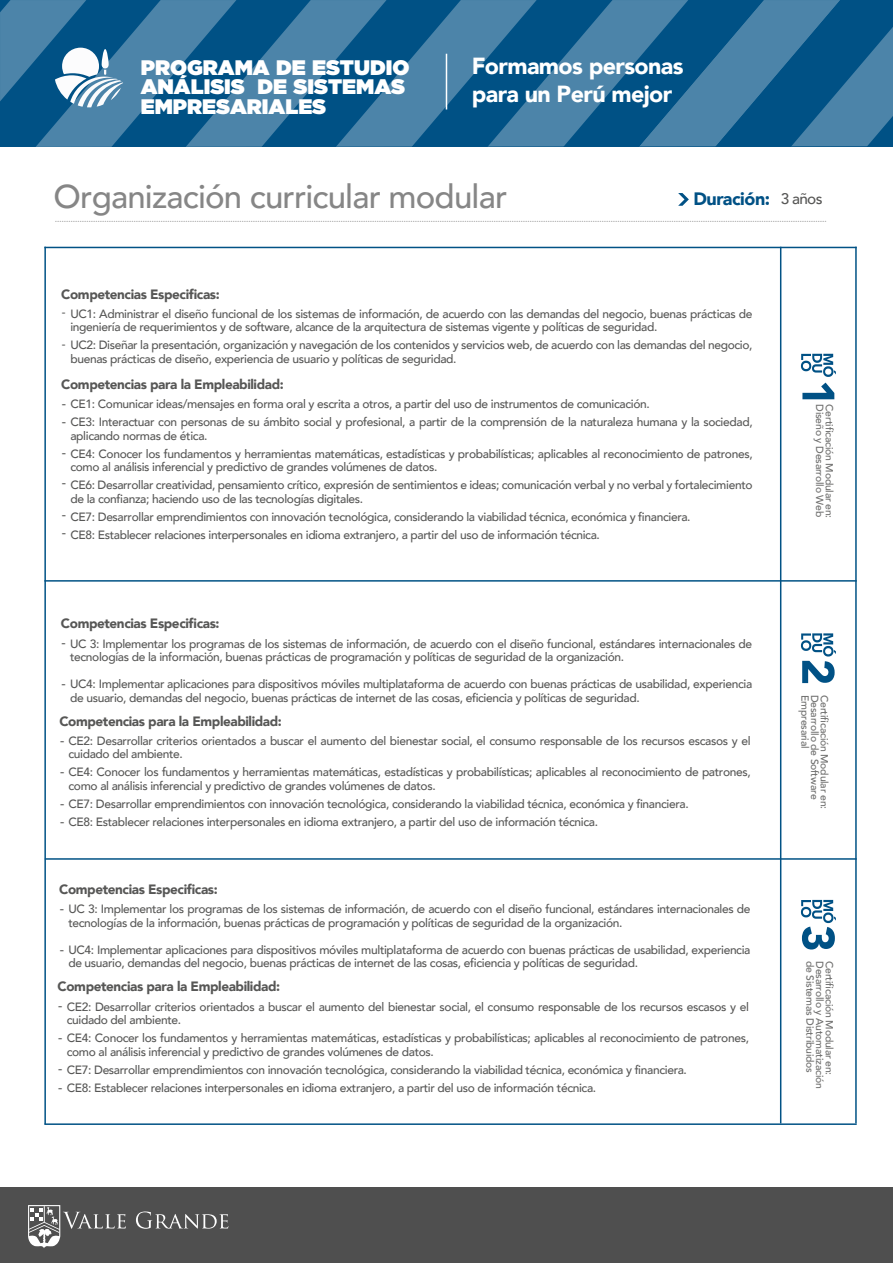
<style>
.page{position:relative;width:893px;height:1263px;background:#fff}
.page>*{position:absolute;margin:0;border:0;box-sizing:border-box;transform-origin:0 0}
.t1{font:500 33px "Avenir";letter-spacing:-.025em;color:#868686}
.t2{font:900 23.25px/27.9px "Avenir";letter-spacing:-.025em;color:#fff}
.t3{font:900 21px/19.5px "Gotham";color:#fff}
.t4{font:900 18px "Avenir";letter-spacing:-.025em;color:#005185}
.t5{font:900 13.5px "Avenir";letter-spacing:-.03em;color:#575756}
.t6{font:500 13.5px/18px "Avenir";color:#575756}
.t7{font:500 12px/13.5px "Avenir";letter-spacing:-.03em;color:#575756}
.t8{font:500 10.35px/9.8px "Avenir";letter-spacing:-.02em;color:#6f6f6e}
.s1{font-weight:500;font-size:15.3px;color:#575756}
</style>
<div class="page">
<svg style="left:251px;top:0;width:106px;height:147px;background:#286c98"></svg>
<svg style="left:357px;top:0;width:149px;height:147px;background:#266a97"></svg>
<svg style="left:0;top:0;width:251px;height:147px;background:#31719c"></svg>
<svg style="left:506px;top:0;width:150px;height:147px;background:#256a96"></svg>
<svg style="left:656px;top:0;width:237px;height:147px;background:#256a96"></svg>
<div style="left:0;top:1187px;width:893px;height:76px;background:#4f4f4f"></div>
<hr style="left:446px;top:54px;width:1px;height:55px;background:#fff">
<svg style="left:678px;top:193px;width:11px;height:13px"></svg>
<svg style="left:56px;top:221px;width:771px;height:1px"></svg>
<hr style="left:44px;top:247px;width:2px;height:877px;background:#015285">
<hr style="left:44px;top:247px;width:813px;height:1px;background:#015285">
<hr style="left:855px;top:247px;width:2px;height:876px;background:#015285">
<hr style="left:780px;top:247px;width:1px;height:876px;background:#015285">
<hr style="left:44px;top:580px;width:813px;height:2px;background:#015285">
<hr style="left:45px;top:858px;width:812px;height:2px;background:#015285">
<hr style="left:44px;top:1123px;width:813px;height:2px;background:#015285">
<svg style="left:136px;top:1211px;width:92px;height:18px"></svg>
<svg style="left:28px;top:1205px;width:98px;height:43px"></svg>
<svg style="left:801px;top:354px;width:35px;height:23px"></svg>
<svg style="left:802px;top:383px;width:32px;height:16px"></svg>
<svg style="left:801px;top:633px;width:35px;height:50px"></svg>
<svg style="left:801px;top:900px;width:35px;height:49px"></svg>
<h3 class="t3" style="left:141px;top:57px;width:270px">PROGRAMA DE ESTUDIO<br>ANÁLISIS DE SISTEMAS<br>EMPRESARIALES</h3>
<h2 class="t2" style="left:472px;top:51px;width:213px">Formamos personas para un Perú mejor</h2>
<h1 class="t1" style="left:54px;top:168px;width:455px">Organización curricular modular</h1>
<h3 class="t4" style="left:693px;top:183px;width:131px">Duración: <span class="s1">3 años</span></h3>
<p class="t5" style="left:61px;top:282px;width:160px">Competencias Especificas:</p>
<p class="t7" style="left:62px;top:305px;width:5px">-</p>
<p class="t7" style="left:62px;top:336px;width:5px">-</p>
<p class="t5" style="left:61px;top:373px;width:224px">Competencias para la Empleabilidad:</p>
<p class="t6" style="left:62px;top:393px;width:6px">- -</p>
<p class="t6" style="left:62px;top:443px;width:6px">-</p>
<p class="t6" style="left:62px;top:473px;width:6px">-</p>
<p class="t6" style="left:62px;top:504px;width:6px">- -</p>
<p class="t7" style="left:70px;top:306px;width:684px">UC1: Administrar el diseño funcional de los sistemas de información, de acuerdo con las demandas del negocio, buenas prácticas de ingeniería de requerimientos y de software, alcance de la arquitectura de sistemas vigente y políticas de seguridad.</p>
<p class="t7" style="left:70px;top:338px;width:684px">UC2: Diseñar la presentación, organización y navegación de los contenidos y servicios web, de acuerdo con las demandas del negocio, buenas prácticas de diseño, experiencia de usuario y políticas de seguridad.</p>
<p class="t7" style="left:70px;top:394px;width:684px;line-height:18px">CE1: Comunicar ideas/mensajes en forma oral y escrita a otros, a partir del uso de instrumentos de comunicación.<br>CE3: Interactuar con personas de su ámbito social y profesional, a partir de la comprensión de la naturaleza humana y la sociedad,</p>
<p class="t7" style="left:70px;top:426px;width:684px;line-height:18px">aplicando normas de ética.<br>CE4: Conocer los fundamentos y herramientas matemáticas, estadísticas y probabilísticas; aplicables al reconocimiento de patrones,</p>
<p class="t7" style="left:70px;top:457px;width:684px;line-height:18px">como al análisis inferencial y predictivo de grandes volúmenes de datos.<br>CE6: Desarrollar creatividad, pensamiento crítico, expresión de sentimientos e ideas; comunicación verbal y no verbal y fortalecimiento</p>
<p class="t7" style="left:70px;top:489px;width:622px;line-height:18px">de la confianza; haciendo uso de las tecnologías digitales.<br>CE7: Desarrollar emprendimientos con innovación tecnológica, considerando la viabilidad técnica, económica y financiera.<br>CE8: Establecer relaciones interpersonales en idioma extranjero, a partir del uso de información técnica.</p>
<p class="t5" style="left:61px;top:612px;width:160px">Competencias Especificas:</p>
<p class="t6" style="left:62px;top:633px;width:6px">-</p>
<p class="t6" style="left:62px;top:673px;width:6px">-</p>
<p class="t7" style="left:70px;top:636px;width:684px">UC 3: Implementar los programas de los sistemas de información, de acuerdo con el diseño funcional, estándares internacionales de tecnologías de la información, buenas prácticas de programación y políticas de seguridad de la organización.</p>
<p class="t7" style="left:70px;top:676px;width:684px">UC4: Implementar aplicaciones para dispositivos móviles multiplataforma de acuerdo con buenas prácticas de usabilidad, experiencia de usuario, demandas del negocio, buenas prácticas de internet de las cosas, eficiencia y políticas de seguridad.</p>
<p class="t5" style="left:59px;top:709px;width:224px">Competencias para la Empleabilidad:</p>
<p class="t6" style="left:60px;top:730px;width:6px">-</p>
<p class="t6" style="left:60px;top:762px;width:6px">-</p>
<p class="t6" style="left:60px;top:793px;width:6px">- -</p>
<p class="t7" style="left:68px;top:733px;width:684px">CE2: Desarrollar criterios orientados a buscar el aumento del bienestar social, el consumo responsable de los recursos escasos y el cuidado del ambiente.</p>
<p class="t7" style="left:68px;top:765px;width:684px">CE4: Conocer los fundamentos y herramientas matemáticas, estadísticas y probabilísticas; aplicables al reconocimiento de patrones, como al análisis inferencial y predictivo de grandes volúmenes de datos.</p>
<p class="t7" style="left:68px;top:794px;width:622px;line-height:18px">CE7: Desarrollar emprendimientos con innovación tecnológica, considerando la viabilidad técnica, económica y financiera.<br>CE8: Establecer relaciones interpersonales en idioma extranjero, a partir del uso de información técnica.</p>
<p class="t5" style="left:59px;top:878px;width:160px">Competencias Especificas:</p>
<p class="t6" style="left:60px;top:899px;width:6px">-</p>
<p class="t6" style="left:60px;top:939px;width:6px">-</p>
<p class="t7" style="left:68px;top:902px;width:684px">UC 3: Implementar los programas de los sistemas de información, de acuerdo con el diseño funcional, estándares internacionales de tecnologías de la información, buenas prácticas de programación y políticas de seguridad de la organización.</p>
<p class="t7" style="left:68px;top:942px;width:684px">UC4: Implementar aplicaciones para dispositivos móviles multiplataforma de acuerdo con buenas prácticas de usabilidad, experiencia de usuario, demandas del negocio, buenas prácticas de internet de las cosas, eficiencia y políticas de seguridad.</p>
<p class="t5" style="left:58px;top:975px;width:224px">Competencias para la Empleabilidad:</p>
<p class="t6" style="left:58px;top:996px;width:6px">-</p>
<p class="t6" style="left:58px;top:1027px;width:6px">-</p>
<p class="t6" style="left:58px;top:1059px;width:6px">- -</p>
<p class="t7" style="left:67px;top:999px;width:684px">CE2: Desarrollar criterios orientados a buscar el aumento del bienestar social, el consumo responsable de los recursos escasos y el cuidado del ambiente.</p>
<p class="t7" style="left:67px;top:1031px;width:684px">CE4: Conocer los fundamentos y herramientas matemáticas, estadísticas y probabilísticas; aplicables al reconocimiento de patrones, como al análisis inferencial y predictivo de grandes volúmenes de datos.</p>
<p class="t7" style="left:67px;top:1060px;width:622px;line-height:18px">CE7: Desarrollar emprendimientos con innovación tecnológica, considerando la viabilidad técnica, económica y financiera.<br>CE8: Establecer relaciones interpersonales en idioma extranjero, a partir del uso de información técnica.</p>
<p class="t8" style="left:835px;top:404px;width:116px;rotate:90deg">Certificación Modular en:<br>Diseño y Desarrollo Web</p>
<p class="t8" style="left:811px;top:695px;width:55px;rotate:90deg">Empresarial</p>
<p class="t8" style="left:820px;top:695px;width:106px;rotate:90deg">Desarrollo de Software</p>
<p class="t8" style="left:830px;top:695px;width:116px;rotate:90deg">Certificación Modular en:</p>
<p class="t8" style="left:815px;top:961px;width:113px;rotate:90deg">de Sistemas Distribuidos</p>
<p class="t8" style="left:825px;top:961px;width:129px;rotate:90deg">Desarrollo y Automatización</p>
<p class="t8" style="left:835px;top:961px;width:116px;rotate:90deg">Certificación Modular en:</p>
</div>
